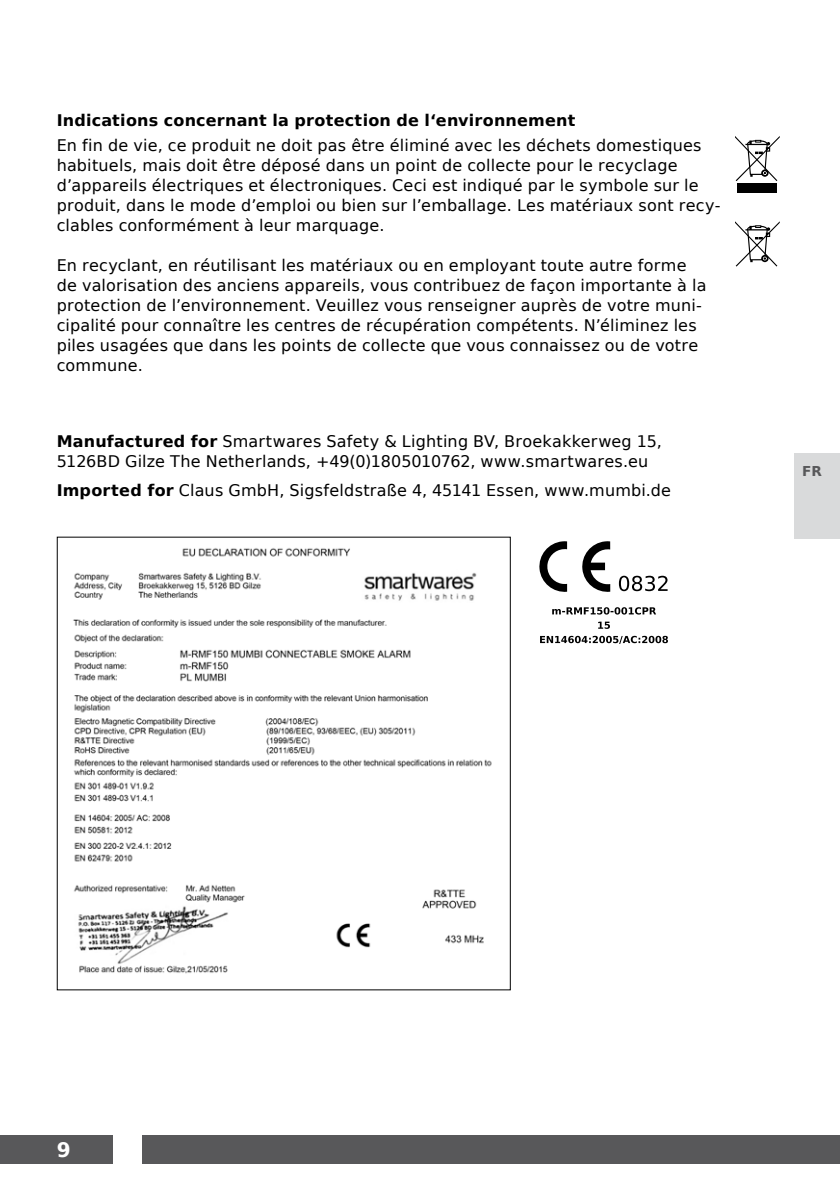
<style>
.page{position:relative;width:840px;height:1191px;background:#fff}
.page>*{position:absolute;margin:0;border:0;box-sizing:border-box;transform-origin:0 0}
.t1{font:700 20px "DejaVu Sans";color:#fff}
.t2{font:16px/20px "DejaVu Sans";letter-spacing:.01em;color:#000}
.t3{font:700 16px "DejaVu Sans";letter-spacing:.01em;color:#000}
.t4{font:700 13.6px "DejaVu Sans";color:#58585a}
.s1{font-weight:700}
</style>
<div class="page">
<div style="left:0;top:1135px;width:839px;height:28px;background:#58585a"></div>
<div style="left:113px;top:1134px;width:29px;height:30px;background:#fff"></div>
<svg style="left:618px;top:576px;width:49px;height:15px"></svg>
<svg style="left:540px;top:636px;width:127px;height:8px"></svg>
<svg style="left:598px;top:621px;width:11px;height:8px"></svg>
<svg style="left:552px;top:607px;width:103px;height:7px"></svg>
<svg style="left:582px;top:541px;width:28px;height:51px"></svg>
<svg style="left:539px;top:541px;width:27px;height:51px"></svg>
<div style="left:737px;top:184px;width:39px;height:9px;background:#000"></div>
<svg style="left:735px;top:136px;width:44px;height:45px"></svg>
<svg style="left:735px;top:221px;width:44px;height:45px"></svg>
<div style="left:794px;top:454px;width:45px;height:85px;background:#d9dadb"></div>
<img style="left:73px;top:548px;width:419px;height:426px">
<p class="t3" style="left:57px;top:107px;width:520px">Indications concernant la protection de l‘environnement</p>
<p class="t2" style="left:57px;top:135px;width:664px">En fin de vie, ce produit ne doit pas être éliminé avec les déchets domestiques habituels, mais doit être déposé dans un point de collecte pour le recyclage d’appareils électriques et électroniques. Ceci est indiqué par le symbole sur le produit, dans le mode d’emploi ou bien sur l’emballage. Les matériaux sont recy&shy;clables conformément à leur marquage.</p>
<p class="t2" style="left:57px;top:255px;width:651px">En recyclant, en réutilisant les matériaux ou en employant toute autre forme de valorisation des anciens appareils, vous contribuez de façon importante à la protection de l’environnement. Veuillez vous renseigner auprès de votre muni&shy;cipalité pour connaître les centres de récupération compétents. N’éliminez les piles usagées que dans les points de collecte que vous connaissez ou de votre commune.</p>
<p class="t2" style="left:57px;top:432px;width:606px;line-height:19.2px"><span class="s1">Manufactured for</span> Smartwares Safety &amp; Lighting BV, Broekakkerweg 15,<br>5126BD Gilze The Netherlands, +49(0)1805010762, www.smartwares.eu</p>
<p class="t2" style="left:57px;top:480px;width:615px"><span class="s1">Imported for</span> Claus GmbH, Sigsfeldstraße 4, 45141 Essen, www.mumbi.de</p>
<p class="t4" style="left:801px;top:460px;width:21px">FR</p>
<p class="t1" style="left:57px;top:1133px;width:15px">9</p>
</div>
